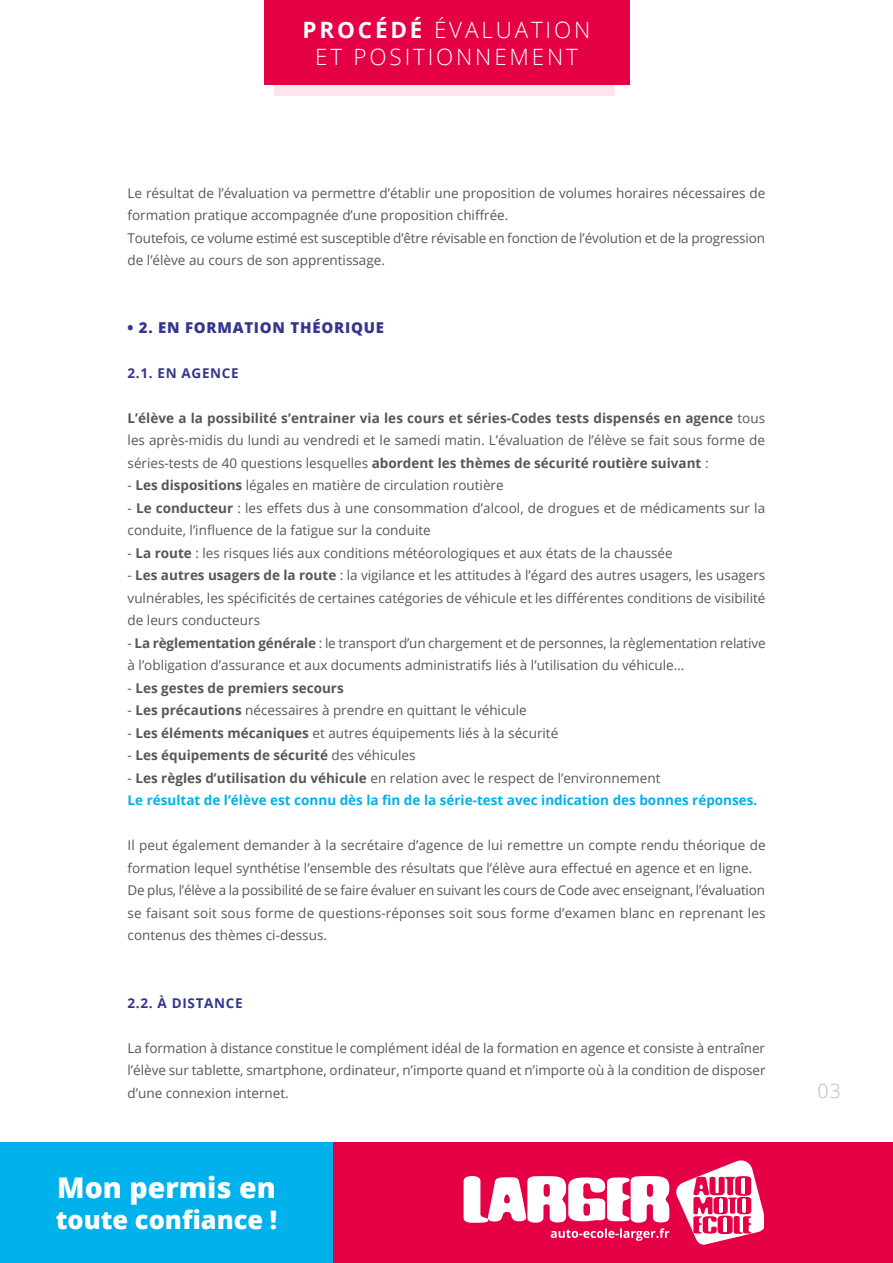
<style>
.page{position:relative;width:893px;height:1263px;background:#fff}
.page>*{position:absolute;margin:0;border:0;box-sizing:border-box;transform-origin:0 0}
.t1{font:800 28.5px "Open Sans";color:#fff}
.t2{font:800 25.5px "Open Sans";color:#fff}
.t3{font:300 22.5px/27px "Open Sans";letter-spacing:.125em;color:#fff;text-align:center}
.t4{font:300 19.5px "Open Sans";color:#bcbcbc}
.t5{font:800 15px "Open Sans";letter-spacing:.05em;color:#34368c}
.t6{font:13.5px/22.5px "Open Sans";color:#575756}
.t7{font:700 13.5px/22.5px "Open Sans";color:#00b1eb}
.t8{font:700 13.5px "Open Sans";color:#575756}
.t9{font:700 13.5px "Open Sans";letter-spacing:.05em;color:#34368c}
.s1{font-weight:700}
.s2{font-weight:400}
.s3{font-weight:400;color:#575756}
.s4{color:#575756}
</style>
<div class="page">
<div style="left:274px;top:29px;width:341px;height:67px;background:#fce6ec"></div>
<div style="left:264px;top:0;width:365px;height:85px;background:#e50046"></div>
<div style="left:0;top:1143px;width:893px;height:120px;background:#e50046"></div>
<svg style="left:676px;top:1160px;width:87px;height:85px"></svg>
<svg style="left:464px;top:1176px;width:205px;height:65px"></svg>
<div style="left:0;top:1143px;width:333px;height:120px;background:#00b1eb"></div>
<h3 class="t3" style="left:303px;top:15px;width:289px"><span class="s1">PROCÉDÉ</span> ÉVALUATION<br>ET POSITIONNEMENT</h3>
<p class="t6" style="left:128px;top:181px;width:639px">Le résultat de l’évaluation va permettre d’établir une proposition de volumes horaires nécessaires de formation pratique accompagnée d’une proposition chiffrée.<br>Toutefois, ce volume estimé est susceptible d’être révisable en fonction de l’évolution et de la progression de l’élève au cours de son apprentissage.</p>
<p class="t5" style="left:128px;top:316px;width:258px">• 2. EN FORMATION THÉORIQUE</p>
<p class="t9" style="left:128px;top:363px;width:113px">2.1. EN AGENCE</p>
<p class="t6" style="left:128px;top:406px;width:639px;text-align:justify"><span class="s1">L’élève a la possibilité s’entrainer via les cours et séries-Codes tests dispensés en agence</span> tous les après-midis du lundi au vendredi et le samedi matin. L’évaluation de l’élève se fait sous forme de séries-tests de 40 questions lesquelles <span class="s1">abordent les thèmes de sécurité routière suivant</span> :</p>
<p class="t6" style="left:128px;top:474px;width:378px">- <span class="s1">Les dispositions</span> légales en matière de circulation routière</p>
<p class="t6" style="left:128px;top:496px;width:639px">- <span class="s1">Le conducteur</span> : les effets dus à une consommation d’alcool, de drogues et de médicaments sur la conduite, l’influence de la fatigue sur la conduite</p>
<p class="t6" style="left:128px;top:541px;width:547px">- <span class="s1">La route</span> : les risques liés aux conditions météorologiques et aux états de la chaussée</p>
<p class="t6" style="left:128px;top:564px;width:639px;text-align:justify">- <span class="s1">Les autres usagers de la route</span> : la vigilance et les attitudes à l’égard des autres usagers, les usagers vulnérables, les spécificités de certaines catégories de véhicule et les différentes conditions de visibilité de leurs conducteurs</p>
<p class="t6" style="left:128px;top:631px;width:639px">- <span class="s1">La règlementation générale</span> : le transport d’un chargement et de personnes, la règlementation relative à l’obligation d’assurance et aux documents administratifs liés à l’utilisation du véhicule…</p>
<p class="t8" style="left:128px;top:678px;width:218px"><span class="s2">-</span> Les gestes de premiers secours</p>
<p class="t6" style="left:128px;top:699px;width:401px">- <span class="s1">Les précautions</span> nécessaires à prendre en quittant le véhicule</p>
<p class="t6" style="left:128px;top:721px;width:432px">- <span class="s1">Les éléments mécaniques</span> et autres équipements liés à la sécurité</p>
<p class="t8" style="left:128px;top:746px;width:289px"><span class="s2">-</span> Les équipements de sécurité <span class="s2">des véhicules</span></p>
<p class="t7" style="left:128px;top:766px;width:631px"><span class="s3">-</span> <span class="s4">Les règles d’utilisation du véhicule</span> <span class="s3">en relation avec le respect de l’environnement<br></span>Le résultat de l’élève est connu dès la fin de la série-test avec indication des bonnes réponses.</p>
<p class="t6" style="left:128px;top:834px;width:639px">Il peut également demander à la secrétaire d’agence de lui remettre un compte rendu théorique de formation lequel synthétise l’ensemble des résultats que l’élève aura effectué en agence et en ligne.<br>De plus, l’élève a la possibilité de se faire évaluer en suivant les cours de Code avec enseignant, l’évaluation se faisant soit sous forme de questions-réponses soit sous forme d’examen blanc en reprenant les contenus des thèmes ci-dessus.</p>
<p class="t9" style="left:128px;top:993px;width:117px">2.2. À DISTANCE</p>
<p class="t6" style="left:128px;top:1036px;width:640px;text-align:justify">La formation à distance constitue le complément idéal de la formation en agence et consiste à entraîner l’élève sur tablette, smartphone, ordinateur, n’importe quand et n’importe où à la condition de disposer d’une connexion internet.</p>
<h1 class="t1" style="left:57px;top:1166px;width:220px">Mon permis en</h1>
<h2 class="t2" style="left:56px;top:1200px;width:223px">toute confiance !</h2>
<h3 class="t4" style="left:818px;top:1077px;width:25px">03</h3>
</div>
